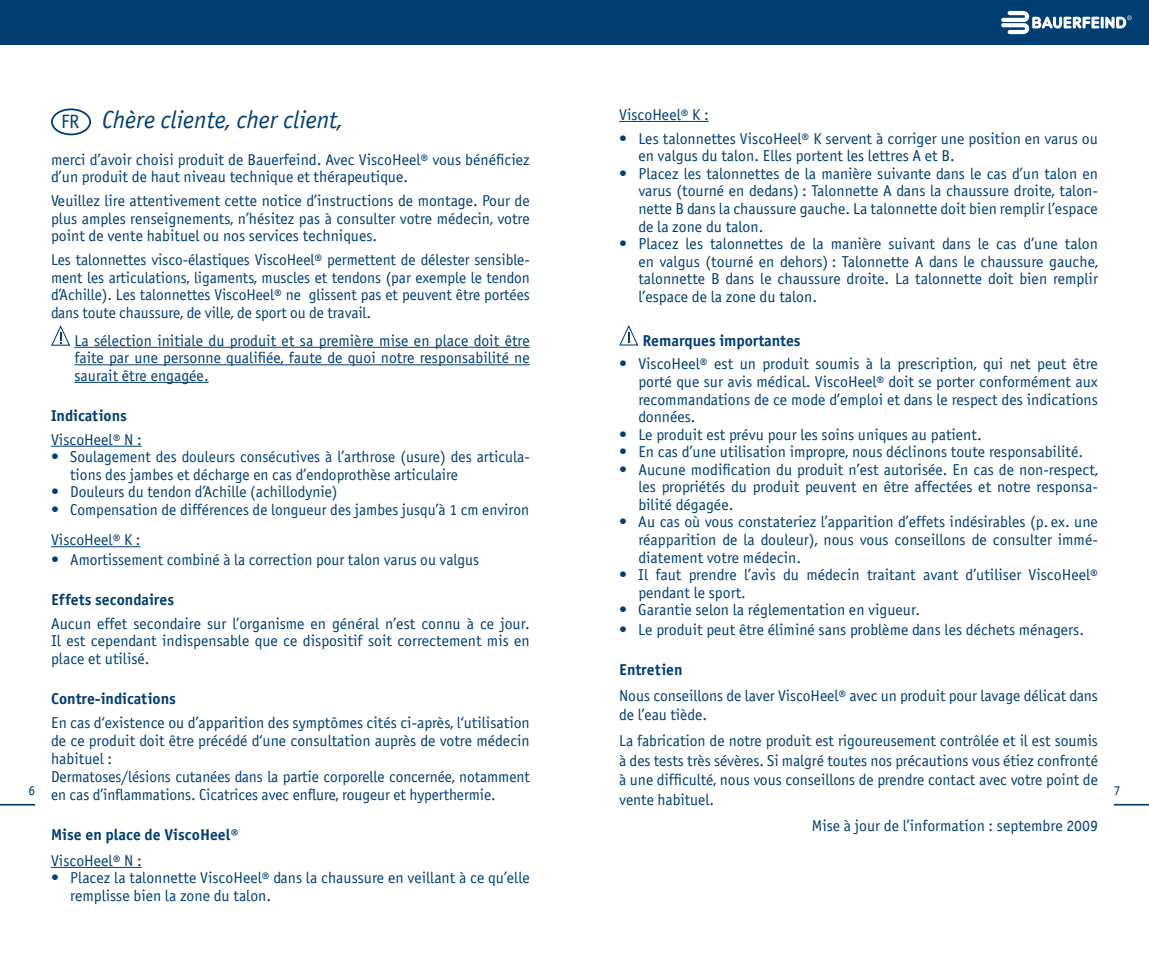
<style>
.page{position:relative;width:1149px;height:957px;background:#fff}
.page>*{position:absolute;margin:0;border:0;box-sizing:border-box;transform-origin:0 0}
.t1{font:italic 24.75px "BF Officina Sans N";color:#003e73}
.t2{font:19.35px "BF Officina Sans N";color:#003e73}
.t3{font:15.75px/17.6px "BF Officina Sans N";color:#003e73;text-align:justify}
.t4{font:700 15.75px "BF Officina Sans N";color:#003e73}
.t5{font:13.5px "BF Officina Sans N";color:#003e73}
</style>
<div class="page">
<div style="left:0;top:0;width:1148px;height:45px;background:#003e73"></div>
<svg style="left:1001px;top:11px;width:130px;height:23px"></svg>
<hr style="left:0;top:804px;width:35px;height:1px;background:#003e73">
<hr style="left:1113px;top:804px;width:35px;height:1px;background:#003e73">
<hr style="left:74px;top:347px;width:455px;height:1px;background:#003e73">
<hr style="left:74px;top:364px;width:455px;height:1px;background:#003e73">
<hr style="left:74px;top:382px;width:135px;height:1px;background:#003e73">
<hr style="left:51px;top:446px;width:91px;height:1px;background:#003e73">
<hr style="left:51px;top:546px;width:89px;height:1px;background:#003e73">
<hr style="left:51px;top:867px;width:91px;height:1px;background:#003e73">
<svg style="left:51px;top:325px;width:20px;height:21px"></svg>
<div style="left:51px;top:108px;width:40px;height:27px;border:2px solid #003e73;border-radius:50%"></div>
<hr style="left:619px;top:121px;width:89px;height:1px;background:#003e73">
<svg style="left:619px;top:325px;width:20px;height:21px"></svg>
<p class="t3" style="left:619px;top:105px;width:91px">ViscoHeel® K :</p>
<p class="t3" style="left:638px;top:129px;width:461px;text-indent:-19px">• Les talonnettes ViscoHeel® K servent à corriger une position en varus ou en valgus du talon. Elles portent les lettres A et B.</p>
<p class="t3" style="left:638px;top:164px;width:461px;text-indent:-19px">• Placez les talonnettes de la manière suivante dans le cas d’un talon en varus (tourné en dedans) : Talonnette A dans la chaussure droite, talon&shy;nette B dans la chaussure gauche. La talonnette doit bien remplir l’espace de la zone du talon.</p>
<p class="t3" style="left:638px;top:235px;width:461px;text-indent:-19px">• Placez les talonnettes de la manière suivant dans le cas d’une talon en valgus (tourné en dehors) : Talonnette A dans le chaussure gauche, talonnette B dans le chaussure droite. La talonnette doit bien remplir l’espace de la zone du talon.</p>
<p class="t4" style="left:642px;top:330px;width:159px">Remarques importantes</p>
<p class="t3" style="left:638px;top:355px;width:461px;text-indent:-19px">• ViscoHeel® est un produit soumis à la prescription, qui net peut être porté que sur avis médical. ViscoHeel® doit se porter conformément aux recommandations de ce mode d’emploi et dans le respect des indications données.</p>
<p class="t3" style="left:619px;top:425px;width:364px">• Le produit est prévu pour les soins uniques au patient.</p>
<p class="t3" style="left:619px;top:443px;width:465px">• En cas d’une utilisation impropre, nous déclinons toute responsabilité.</p>
<p class="t3" style="left:638px;top:460px;width:461px;text-indent:-19px">• Aucune modification du produit n’est autorisée. En cas de non-respect, les propriétés du produit peuvent en être affectées et notre responsa&shy;bilité dégagée.</p>
<p class="t3" style="left:638px;top:513px;width:461px;text-indent:-19px">• Au cas où vous constateriez l’apparition d’effets indésirables (p. ex. une réapparition de la douleur), nous vous conseillons de consulter immé&shy;diatement votre médecin.</p>
<p class="t3" style="left:638px;top:566px;width:461px;text-indent:-19px">• Il faut prendre l’avis du médecin traitant avant d’utiliser ViscoHeel® pendant le sport.</p>
<p class="t3" style="left:619px;top:601px;width:302px">• Garantie selon la réglementation en vigueur.</p>
<p class="t3" style="left:619px;top:620px;width:466px">• Le produit peut être éliminé sans problème dans les déchets ménagers.</p>
<p class="t4" style="left:619px;top:659px;width:65px">Entretien</p>
<p class="t3" style="left:619px;top:685px;width:480px;line-height:19.6px">Nous conseillons de laver ViscoHeel® avec un produit pour lavage délicat dans de l’eau tiède.</p>
<p class="t3" style="left:619px;top:731px;width:480px;line-height:19.6px">La fabrication de notre produit est rigoureusement contrôlée et il est soumis à des tests très sévères. Si malgré toutes nos précautions vous étiez confronté à une difficulté, nous vous conseillons de prendre contact avec votre point de vente habituel.</p>
<p class="t3" style="left:811px;top:816px;width:287px">Mise à jour de l’information : septembre 2009</p>
<h1 class="t1" style="left:102px;top:104px;width:242px">Chère cliente, cher client,</h1>
<p class="t3" style="left:51px;top:150px;width:480px">merci d’avoir choisi produit de Bauerfeind. Avec ViscoHeel® vous bénéficiez d’un produit de haut niveau technique et thérapeutique.</p>
<p class="t3" style="left:51px;top:192px;width:480px">Veuillez lire attentivement cette notice d’instructions de montage. Pour de plus amples renseignements, n’hésitez pas à consulter votre médecin, votre point de vente habituel ou nos services techniques.</p>
<p class="t3" style="left:51px;top:251px;width:480px">Les talonnettes visco-élastiques ViscoHeel® permettent de délester sensible&shy;ment les articulations, ligaments, muscles et tendons (par exemple le tendon d’Achille). Les talonnettes ViscoHeel® ne glissent pas et peuvent être portées dans toute chaussure, de ville, de sport ou de travail.</p>
<p class="t3" style="left:74px;top:331px;width:457px">La sélection initiale du produit et sa première mise en place doit être faite par une personne qualifiée, faute de quoi notre responsabilité ne saurait être engagée.</p>
<p class="t4" style="left:51px;top:405px;width:77px">Indications</p>
<p class="t3" style="left:51px;top:430px;width:92px">ViscoHeel® N :</p>
<p class="t3" style="left:70px;top:448px;width:461px;text-indent:-19px">• Soulagement des douleurs consécutives à l’arthrose (usure) des articula&shy;tions des jambes et décharge en cas d’endoprothèse articulaire</p>
<p class="t3" style="left:51px;top:483px;width:288px">• Douleurs du tendon d’Achille (achillodynie)</p>
<p class="t3" style="left:51px;top:494px;width:479px;line-height:30.4px">• Compensation de différences de longueur des jambes jusqu’à 1 cm environ<br>ViscoHeel® K :</p>
<p class="t3" style="left:51px;top:550px;width:429px">• Amortissement combiné à la correction pour talon varus ou valgus</p>
<p class="t4" style="left:51px;top:589px;width:124px">Effets secondaires</p>
<p class="t3" style="left:51px;top:614px;width:480px">Aucun effet secondaire sur l’organisme en général n’est connu à ce jour.<br>Il est cependant indispensable que ce dispositif soit correctement mis en place et utilisé.</p>
<p class="t4" style="left:51px;top:688px;width:126px">Contre-indications</p>
<p class="t3" style="left:51px;top:713px;width:480px;text-align:left">En cas d‘existence ou d’apparition des symptômes cités ci-après, l‘utilisation de ce produit doit être précédé d‘une consultation auprès de votre médecin habituel :<br>Dermatoses/lésions cutanées dans la partie corporelle concernée, notamment en cas d’inflammations. Cicatrices avec enflure, rougeur et hyperthermie.</p>
<p class="t4" style="left:51px;top:824px;width:189px">Mise en place de ViscoHeel®</p>
<p class="t3" style="left:51px;top:851px;width:92px">ViscoHeel® N :</p>
<p class="t3" style="left:70px;top:869px;width:461px;text-indent:-19px">• Placez la talonnette ViscoHeel® dans la chaussure en veillant à ce qu’elle remplisse bien la zone du talon.</p>
<p class="t2" style="left:61px;top:110px;width:20px">FR</p>
<p class="t5" style="left:28px;top:781px;width:8px">6</p>
<p class="t5" style="left:1113px;top:781px;width:8px">7</p>
</div>
